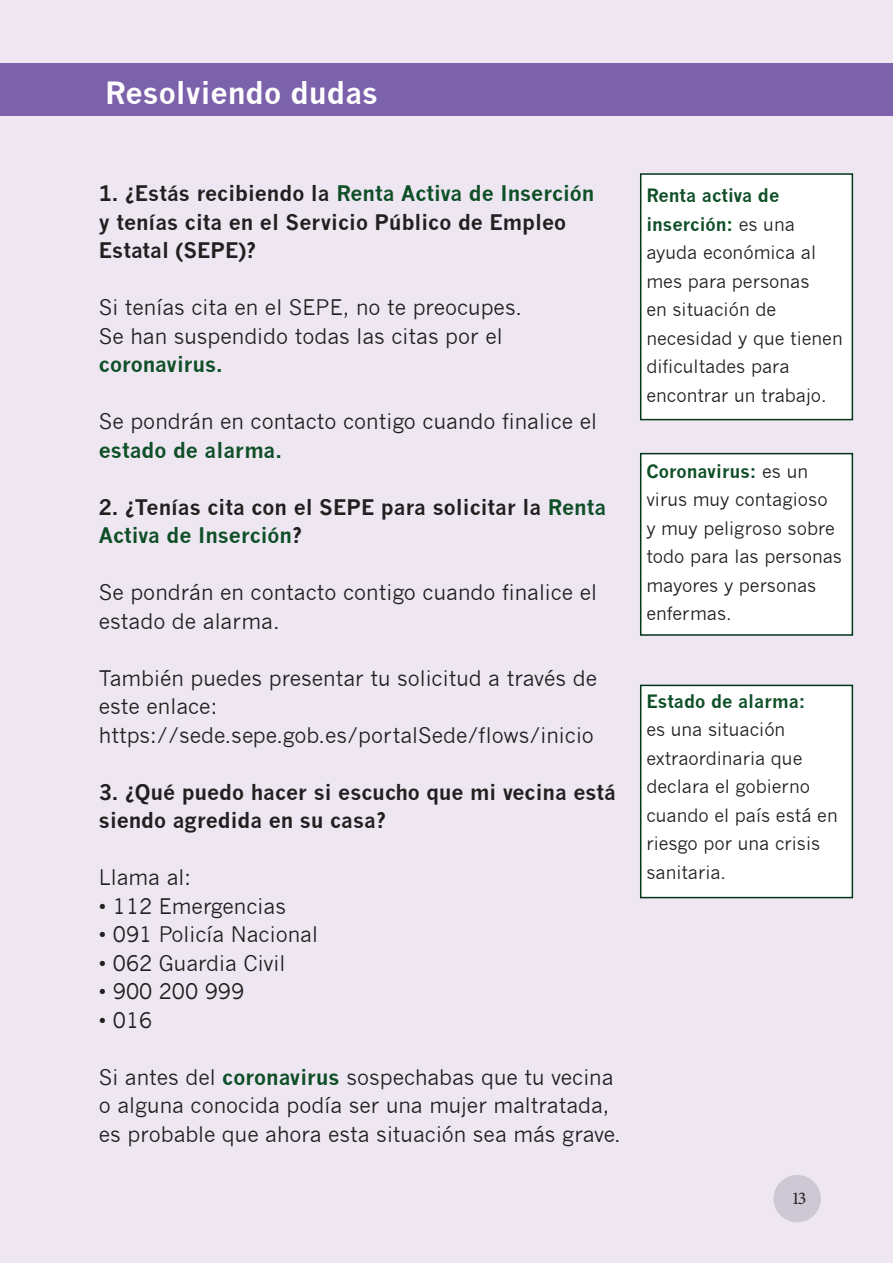
<style>
.page{position:relative;width:893px;height:1263px;background:#eee7f2}
.page>*{position:absolute;margin:0;border:0;box-sizing:border-box;transform-origin:0 0}
.t1{font:700 30px "News Gothic";color:#fff}
.t2{font:21px/28.5px "News Gothic";color:#231f20}
.t3{font:700 21px/28.5px "News Gothic";color:#231f20}
.t4{font:700 21px "News Gothic";color:#0e4f27}
.t5{font:18px/28.5px "News Gothic";color:#231f20}
.t6{font:700 18px "News Gothic";color:#0e4f27}
.t7{font:18px "Minion Pro";color:#231f20}
.s1{color:#0e4f27}
.s2{font-weight:700;color:#0e4f27}
</style>
<div class="page">
<div style="left:773px;top:1175px;width:48px;height:47px;background:#cec8d4;border-radius:50%"></div>
<div style="left:640px;top:685px;width:213px;height:213px;background:#fff;border:2px solid #043519"></div>
<div style="left:640px;top:453px;width:213px;height:183px;background:#fff;border:2px solid #043519"></div>
<div style="left:640px;top:173px;width:213px;height:247px;background:#fff;border:2px solid #043519"></div>
<div style="left:0;top:64px;width:893px;height:52px;background:#7b62ab"></div>
<h1 class="t1" style="left:105px;top:74px;width:274px">Resolviendo dudas</h1>
<p class="t3" style="left:99px;top:179px;width:497px">1. ¿Estás recibiendo la <span class="s1">Renta Activa de Inserción </span>y tenías cita en el Servicio Público de Empleo<br>Estatal (SEPE)?</p>
<p class="t2" style="left:99px;top:294px;width:425px">Si tenías cita en el SEPE, no te preocupes.<br>Se han suspendido todas las citas por el</p>
<p class="t4" style="left:99px;top:352px;width:125px">coronavirus.</p>
<p class="t2" style="left:99px;top:408px;width:500px">Se pondrán en contacto contigo cuando finalice el</p>
<p class="t4" style="left:99px;top:437px;width:185px">estado de alarma.</p>
<p class="t3" style="left:99px;top:493px;width:509px">2. ¿Tenías cita con el SEPE para solicitar la <span class="s1">Renta<br>Activa de Inserción</span>?</p>
<p class="t2" style="left:99px;top:579px;width:500px">Se pondrán en contacto contigo cuando finalice el estado de alarma.</p>
<p class="t2" style="left:99px;top:664px;width:500px">También puedes presentar tu solicitud a través de este enlace: https://sede.sepe.gob.es/portalSede/flows/inicio</p>
<p class="t3" style="left:99px;top:778px;width:519px">3. ¿Qué puedo hacer si escucho que mi vecina está siendo agredida en su casa?</p>
<p class="t2" style="left:99px;top:863px;width:94px">Llama al:</p>
<p class="t2" style="left:99px;top:892px;width:189px">• 112 Emergencias</p>
<p class="t2" style="left:99px;top:920px;width:221px">• 091 Policía Nacional</p>
<p class="t2" style="left:99px;top:949px;width:188px">• 062 Guardia Civil</p>
<p class="t2" style="left:99px;top:977px;width:147px">• 900 200 999</p>
<p class="t2" style="left:99px;top:1006px;width:55px">• 016</p>
<p class="t2" style="left:99px;top:1063px;width:523px">Si antes del <span class="s2">coronavirus</span> sospechabas que tu vecina o alguna conocida podía ser una mujer maltratada, es probable que ahora esta situación sea más grave.</p>
<p class="t5" style="left:646px;top:181px;width:198px"><span class="s2">Renta activa de inserción:</span> es una ayuda económica al mes para personas<br>en situación de necesidad y que tienen dificultades para encontrar un trabajo.</p>
<p class="t5" style="left:646px;top:457px;width:197px"><span class="s2">Coronavirus:</span> es un virus muy contagioso<br>y muy peligroso sobre todo para las personas mayores y personas enfermas.</p>
<p class="t6" style="left:646px;top:690px;width:161px">Estado de alarma:</p>
<p class="t5" style="left:646px;top:716px;width:193px">es una situación extraordinaria que declara el gobierno cuando el país está en riesgo por una crisis sanitaria.</p>
<p class="t7" style="left:791px;top:1186px;width:16px">13</p>
</div>
